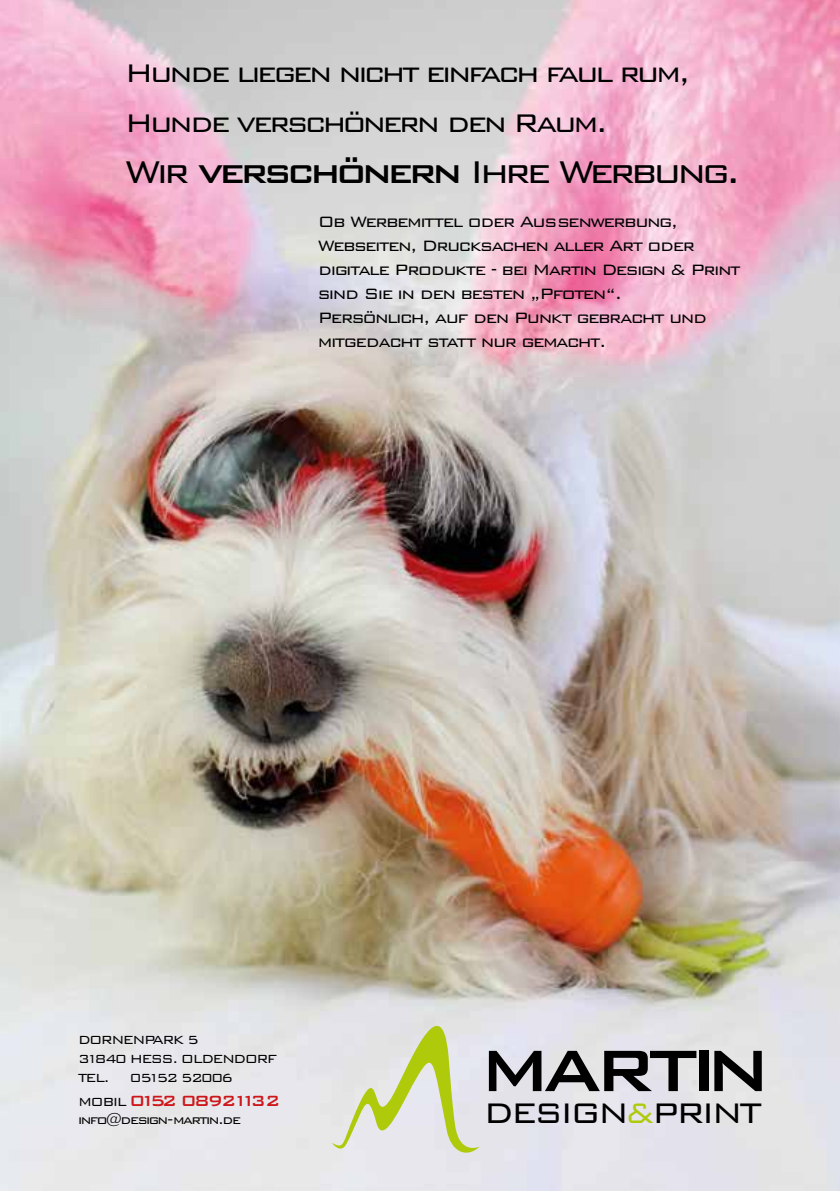
<style>
.page{position:relative;width:840px;height:1191px;background:#fff}
.page>*{position:absolute;margin:0;border:0;box-sizing:border-box;transform-origin:0 0}
.t1{font:500 78px "Bank Gothic BT";letter-spacing:-.11em;color:#000}
.t2{font:300 42px "Bank Gothic BT";letter-spacing:-.1em;color:#000}
.t3{font:300 37.8px "Bank Gothic BT";letter-spacing:-.09em;color:#000}
.t4{font:300 34px/50.4px "Bank Gothic BT";letter-spacing:-.1em;color:#000}
.t5{font:300 20px/24px "Bank Gothic BT";letter-spacing:-.08em;color:#000}
.t6{font:500 19.8px "Bank Gothic BT";letter-spacing:-.175em;color:#cd171a}
.t7{font:300 15.6px/18.8px "Bank Gothic BT";letter-spacing:-.1em;color:#000}
.s1{font-weight:500}
.s2{font-weight:300;font-size:15.6px;color:#000}
.s3{color:#afca0b}
</style>
<div class="page">
<img style="left:0;top:0;width:839px;height:1191px">
<svg style="left:331px;top:1022px;width:148px;height:137px;background:#dbe0c2"></svg>
<h3 class="t4" style="left:125px;top:47px;width:567px">Hunde liegen nicht einfach faul rum,<br>Hunde verschönern den Raum.</h3>
<h2 class="t2" style="left:125px;top:149px;width:617px">Wir <span class="s1">verschönern</span> Ihre Werbung.</h2>
<p class="t5" style="left:317px;top:209px;width:424px">Ob Werbemittel oder Außenwerbung, Webseiten, Drucksachen aller Art oder digitale Produkte - bei Martin Design &amp; Print sind Sie in den besten „Pfoten“.<br>Persönlich, auf den Punkt gebracht und mitgedacht statt nur gemacht.</p>
<p class="t7" style="left:78px;top:1030px;width:200px">DORNENPARK 5<br>31840 HESS. OLDENDORF<br>TEL.</p>
<p class="t7" style="left:130px;top:1068px;width:105px">05152 52006</p>
<p class="t6" style="left:78px;top:1089px;width:204px"><span class="s2">MOBIL</span> 0152 08921132</p>
<p class="t7" style="left:78px;top:1110px;width:165px">info@design -martin.de</p>
<h1 class="t1" style="left:478px;top:1028px;width:294px">MARTIN</h1>
<h3 class="t3" style="left:483px;top:1092px;width:279px">DESIGN<span class="s3">&amp;</span>PRINT</h3>
</div>
